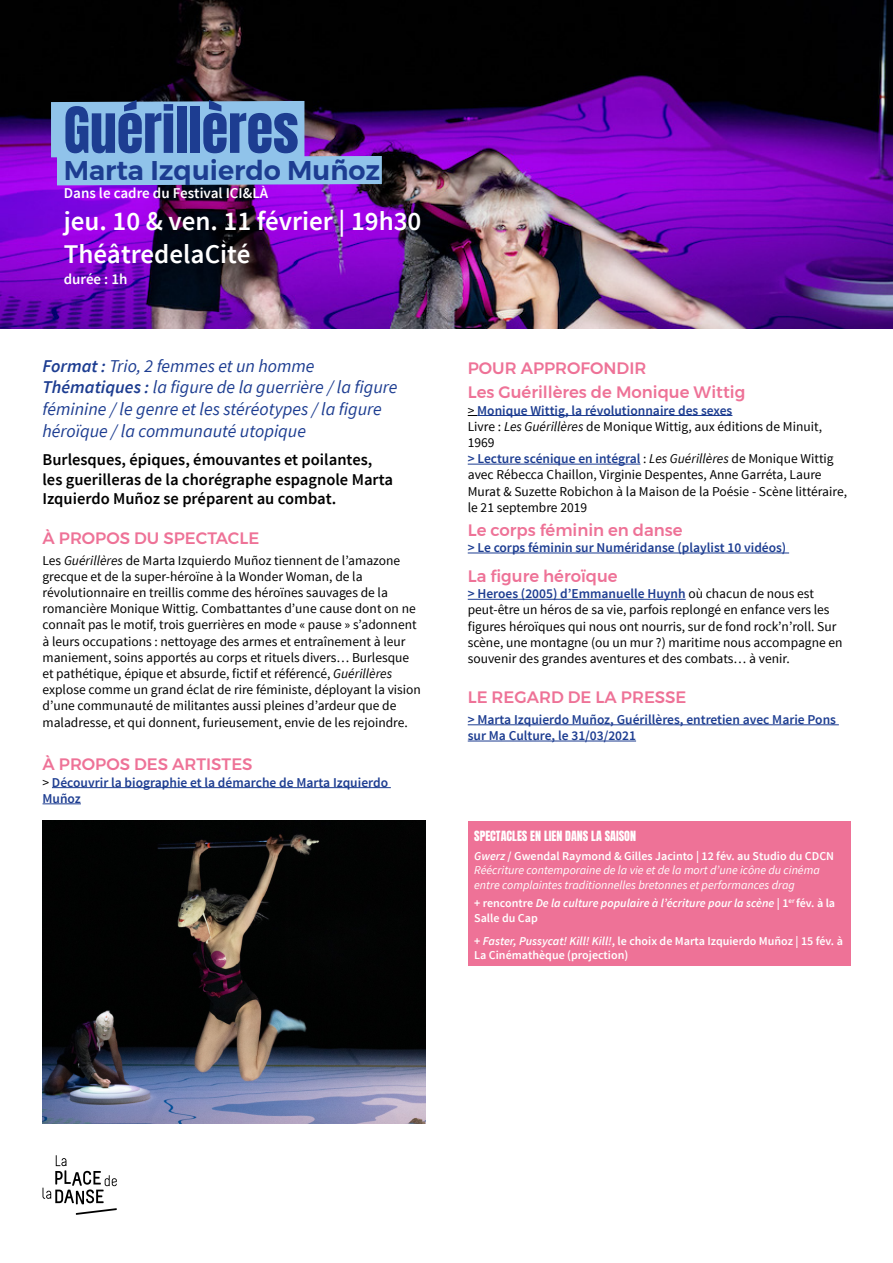
<style>
.page{position:relative;width:893px;height:1263px;background:#fff}
.page>*{position:absolute;margin:0;border:0;box-sizing:border-box;transform-origin:0 0}
.t1{font:54px "Anton";color:#1d3d91}
.t2{font:600 27px/32.4px "Source Sans Pro";color:#fff}
.t3{font:600 27px "Montserrat";color:#1d3d91}
.t4{font:italic 18px/21.6px "Source Sans Pro";color:#1d3d91}
.t5{font:500 16.5px/24px "Montserrat";color:#ee7297}
.t6{font:600 16.5px/19.8px "Source Sans Pro";color:#000}
.t7{font:600 15px "Source Sans Pro";color:#fff}
.t8{font:13.5px/16.2px "Source Sans Pro";color:#000}
.t9{font:600 13.5px/16.2px "Source Sans Pro";color:#1d3d91}
.t10{font:italic 12px/14.4px "Source Sans Pro";color:#fff}
.t11{font:600 12px/14.4px "Source Sans Pro";color:#fff}
.t12{font:italic 600 12px/14.4px "Source Sans Pro";color:#fff}
.t13{font:12px "Anton";color:#fff}
.s1{font-weight:600}
.s2{font-style:italic}
.s3{font-weight:400;color:#000}
.s4{font-weight:600;color:#1d3d91}
.s5{font-weight:600;font-style:normal}
.s6{font-style:normal}
</style>
<div class="page">
<img style="left:0;top:0;width:893px;height:328px">
<svg style="left:43px;top:1155px;width:74px;height:60px"></svg>
<hr style="left:52px;top:787px;width:339px;height:1px;background:#1d3d91">
<hr style="left:43px;top:803px;width:38px;height:1px;background:#1d3d91">
<hr style="left:477px;top:415px;width:255px;height:1px;background:#1d3d91">
<hr style="left:468px;top:464px;width:172px;height:1px;background:#1d3d91">
<hr style="left:468px;top:553px;width:321px;height:1px;background:#1d3d91">
<hr style="left:468px;top:599px;width:218px;height:1px;background:#1d3d91">
<hr style="left:468px;top:724px;width:371px;height:1px;background:#1d3d91">
<hr style="left:468px;top:741px;width:168px;height:1px;background:#1d3d91">
<div style="left:468px;top:821px;width:382px;height:144px;background:#ee7297"></div>
<svg style="left:51px;top:101px;width:331px;height:84px;background:#82a4d2"></svg>
<img style="left:43px;top:821px;width:382px;height:302px">
<h1 class="t1" style="left:64px;top:103px;width:236px">Guérillères</h1>
<h2 class="t3" style="left:64px;top:149px;width:318px">Marta Izquierdo Muñoz</h2>
<p class="t7" style="left:64px;top:183px;width:206px">Dans le cadre du Festival ICI&amp;LÀ</p>
<h2 class="t2" style="left:64px;top:206px;width:359px">jeu. 10 &amp; ven. 11 février | 19h30<br>ThéâtredelaCité</h2>
<p class="t7" style="left:64px;top:269px;width:65px">durée : 1h</p>
<h3 class="t4" style="left:43px;top:355px;width:357px"><span class="s1">Format :</span> Trio, 2 femmes et un homme <span class="s1">Thématiques :</span> la figure de la guerrière / la figure féminine / le genre et les stéréotypes / la figure héroïque / la communauté utopique</h3>
<p class="t6" style="left:43px;top:450px;width:352px">Burlesques, épiques, émouvantes et poilantes, les guerilleras de la chorégraphe espagnole Marta<br>Izquierdo Muñoz se préparent au combat.</p>
<p class="t5" style="left:43px;top:526px;width:218px">À PROPOS DU SPECTACLE</p>
<p class="t8" style="left:43px;top:552px;width:380px">Les <span class="s2">Guérillères</span> de Marta Izquierdo Muñoz tiennent de l’amazone grecque et de la super-héroïne à la Wonder Woman, de la révolutionnaire en treillis comme des héroïnes sauvages de la romancière Monique Wittig. Combattantes d’une cause dont on ne connaît pas le motif, trois guerrières en mode « pause » s’adonnent à leurs occupations : nettoyage des armes et entraînement à leur maniement, soins apportés au corps et rituels divers… Burlesque et pathétique, épique et absurde, fictif et référencé, <span class="s2">Guérillères </span>explose comme un grand éclat de rire féministe, déployant la vision d’une communauté de militantes aussi pleines d’ardeur que de maladresse, et qui donnent, furieusement, envie de les rejoindre.</p>
<p class="t5" style="left:43px;top:752px;width:212px">À PROPOS DES ARTISTES</p>
<p class="t9" style="left:43px;top:774px;width:347px"><span class="s3">&gt;</span> Découvrir la biographie et la démarche de Marta Izquierdo<br>Muñoz</p>
<p class="t5" style="left:468px;top:356px;width:279px">POUR APPROFONDIR<br>Les Guérillères de Monique Wittig</p>
<p class="t8" style="left:468px;top:402px;width:381px">&gt; <span class="s4">Monique Wittig, la révolutionnaire des sexes<br></span>Livre : <span class="s2">Les Guérillères</span> de Monique Wittig, aux éditions de Minuit, 1969<br><span class="s4">&gt; Lecture scénique en intégral</span> : <span class="s2">Les Guérillères</span> de Monique Wittig avec Rébecca Chaillon, Virginie Despentes, Anne Garréta, Laure Murat &amp; Suzette Robichon à la Maison de la Poésie - Scène littéraire, le 21 septembre 2019</p>
<p class="t5" style="left:468px;top:518px;width:216px">Le corps féminin en danse</p>
<p class="t9" style="left:468px;top:540px;width:320px">&gt; Le corps féminin sur Numéridanse (playlist 10 vidéos)</p>
<p class="t5" style="left:468px;top:564px;width:151px">La figure héroïque</p>
<p class="t8" style="left:468px;top:586px;width:376px"><span class="s4">&gt; Heroes (2005) d’Emmanuelle Huynh</span> où chacun de nous est peut-être un héros de sa vie, parfois replongé en enfance vers les figures héroïques qui nous ont nourris, sur de fond rock’n’roll. Sur scène, une montagne (ou un mur ?) maritime nous accompagne en souvenir des grandes aventures et des combats… à venir.</p>
<p class="t5" style="left:468px;top:685px;width:220px">LE REGARD DE LA PRESSE</p>
<p class="t9" style="left:468px;top:711px;width:370px">&gt; Marta Izquierdo Muñoz, Guérillères, entretien avec Marie Pons sur Ma Culture, le 31/03/2021</p>
<p class="t13" style="left:474px;top:830px;width:163px">SPECTACLES EN LIEN DANS LA SAISON</p>
<p class="t10" style="left:474px;top:849px;width:361px"><span class="s1">Gwerz</span> <span class="s5">/ Gwendal Raymond &amp; Gilles Jacinto | 12 fév. au Studio du CDCN<br></span>Réécriture contemporaine de la vie et de la mort d’une icône du cinéma entre complaintes traditionnelles bretonnes et performances drag</p>
<p class="t12" style="left:474px;top:896px;width:363px"><span class="s6">+ rencontre</span> De la culture populaire à l’écriture pour la scène <span class="s6">| 1</span><sup>er</sup> <span class="s6">fév. à la<br>Salle du Cap</span></p>
<p class="t11" style="left:474px;top:934px;width:370px">+ <span class="s2">Faster, Pussycat! Kill! Kill!</span>, le choix de Marta Izquierdo Muñoz | 15 fév. à<br>La Cinémathèque (projection)</p>
</div>
